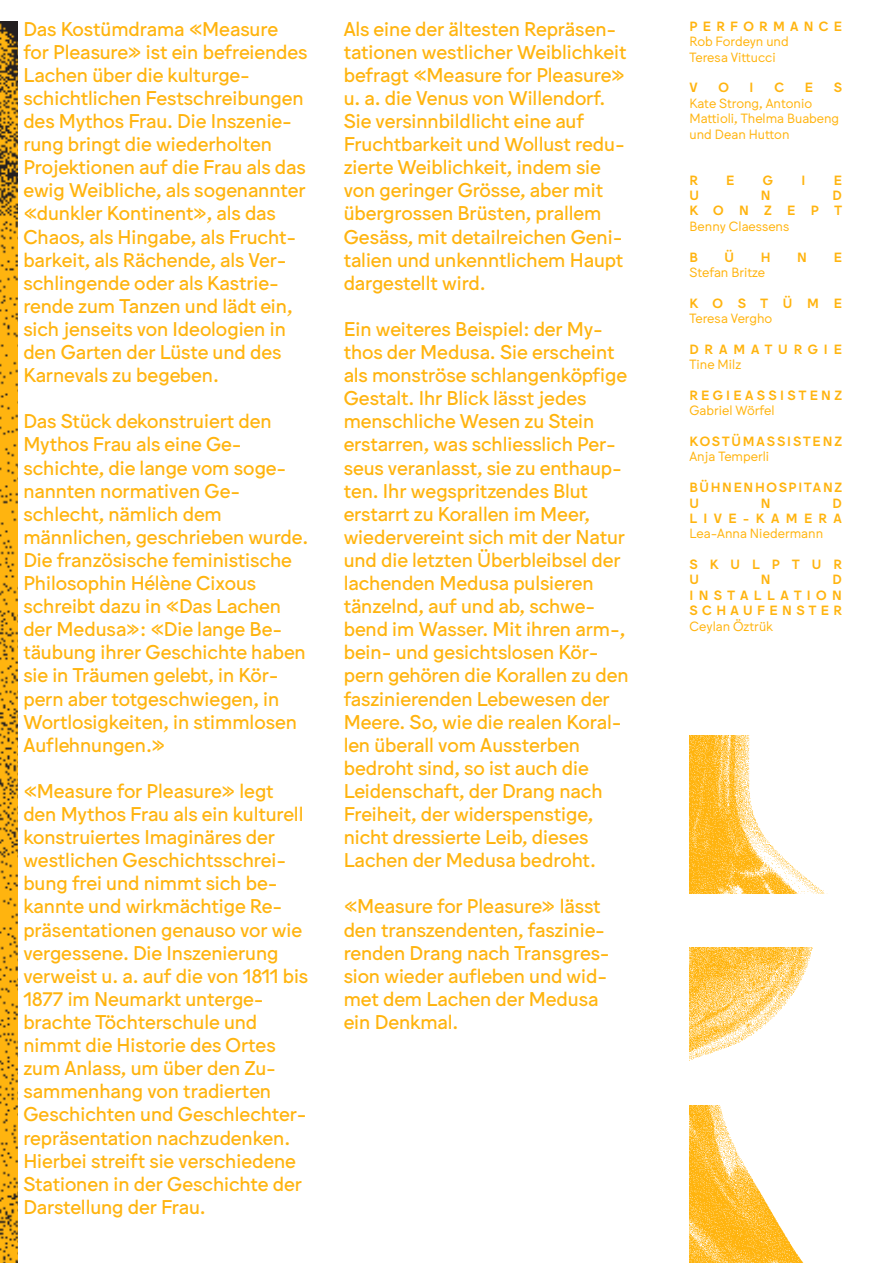
<style>
.page{position:relative;width:893px;height:1263px;background:#fff}
.page>*{position:absolute;margin:0;border:0;box-sizing:border-box;transform-origin:0 0}
.t1{font:19.5px/23.1px "Jungka";letter-spacing:-.005em;color:#ffb40f}
.t2{font:13.2px/15.3px "Jungka";color:#ffb40f}
.t3{font:500 13.2px "Jungka";letter-spacing:.4em;color:#ffb40f}
.t4{font:500 13.2px/15.5px "Jungka";letter-spacing:.125em;color:#ffb40f}
.t5{font:500 13.2px "Jungka";letter-spacing:.145em;color:#ffb40f}
.t6{font:500 13.2px "Jungka";letter-spacing:.25em;color:#ffb40f}
.t7{font:500 13.2px "Jungka";letter-spacing:.335em;color:#ffb40f}
.t8{font:500 13.2px "Jungka";letter-spacing:.445em;color:#ffb40f}
.t9{font:500 13.2px "Jungka";letter-spacing:.48em;color:#ffb40f}
.t10{font:500 13.2px "Jungka";letter-spacing:.925em;color:#ffb40f}
.t11{font:500 13.2px "Jungka";letter-spacing:1.175em;color:#ffb40f}
.t12{font:500 13.2px "Jungka";letter-spacing:1.12em;color:#ffb40f}
</style>
<div class="page">
<img style="left:0;top:21px;width:17px;height:1242px">
<img style="left:689px;top:947px;width:124px;height:316px">
<img style="left:689px;top:736px;width:135px;height:157px">
<p class="t1" style="left:23px;top:17px;width:286px">Das Kostümdrama «Measure for Pleasure» ist ein befreiendes<br>Lachen über die kulturge&shy;schichtlichen Festschreibungen des Mythos Frau. Die Inszenie&shy;rung bringt die wiederholten<br>Projektionen auf die Frau als das ewig Weibliche, als sogenannter «dunkler Kontinent», als das<br>Chaos, als Hingabe, als Frucht&shy;barkeit, als Rächende, als Ver&shy;schlingende oder als Kastrie&shy;rende zum Tanzen und lädt ein, sich jenseits von Ideologien in den Garten der Lüste und des<br>Karnevals zu begeben.</p>
<p class="t1" style="left:23px;top:410px;width:286px">Das Stück dekonstruiert den<br>Mythos Frau als eine Ge&shy;schichte, die lange vom soge&shy;nannten normativen Ge&shy;schlecht, nämlich dem männlichen, geschrieben wurde.<br>Die französische feministische<br>Philosophin Hélène Cixous schreibt dazu in «Das Lachen der Medusa»: «Die lange Be&shy;täubung ihrer Geschichte haben sie in Träumen gelebt, in Kör&shy;pern aber totgeschwiegen, in<br>Wortlosigkeiten, in stimmlosen<br>Auflehnungen.»</p>
<p class="t1" style="left:23px;top:780px;width:286px">«Measure for Pleasure» legt den Mythos Frau als ein kulturell konstruiertes Imaginäres der westlichen Geschichtsschrei&shy;bung frei und nimmt sich be&shy;kannte und wirkmächtige Re&shy;präsentationen genauso vor wie vergessene. Die Inszenierung verweist u. a. auf die von 1811 bis<br>1877 im Neumarkt unterge&shy;brachte Töchterschule und nimmt die Historie des Ortes zum Anlass, um über den Zu&shy;sammenhang von tradierten<br>Geschichten und Geschlechter&shy;repräsentation nachzudenken.<br>Hierbei streift sie verschiedene<br>Stationen in der Geschichte der<br>Darstellung der Frau.</p>
<p class="t1" style="left:344px;top:17px;width:284px">Als eine der ältesten Repräsen&shy;tationen westlicher Weiblichkeit befragt «Measure for Pleasure» u. a. die Venus von Willendorf.<br>Sie versinnbildlicht eine auf<br>Fruchtbarkeit und Wollust redu&shy;zierte Weiblichkeit, indem sie von geringer Grösse, aber mit übergrossen Brüsten, prallem<br>Gesäss, mit detailreichen Geni&shy;talien und unkenntlichem Haupt dargestellt wird.</p>
<p class="t1" style="left:344px;top:318px;width:286px">Ein weiteres Beispiel: der My&shy;thos der Medusa. Sie erscheint als monströse schlangenköpfige<br>Gestalt. Ihr Blick lässt jedes menschliche Wesen zu Stein erstarren, was schliesslich Per&shy;seus veranlasst, sie zu enthaup&shy;ten. Ihr wegspritzendes Blut erstarrt zu Korallen im Meer, wiedervereint sich mit der Natur und die letzten Überbleibsel der lachenden Medusa pulsieren tänzelnd, auf und ab, schwe&shy;bend im Wasser. Mit ihren arm-, bein- und gesichtslosen Kör&shy;pern gehören die Korallen zu den faszinierenden Lebewesen der<br>Meere. So, wie die realen Koral&shy;len überall vom Aussterben bedroht sind, so ist auch die<br>Leidenschaft, der Drang nach<br>Freiheit, der widerspenstige, nicht dressierte Leib, dieses<br>Lachen der Medusa bedroht.</p>
<p class="t1" style="left:344px;top:895px;width:267px">«Measure for Pleasure» lässt den transzendenten, faszinie&shy;renden Drang nach Transgres&shy;sion wieder aufleben und wid&shy;met dem Lachen der Medusa ein Denkmal.</p>
<p class="t3" style="left:689px;top:17px;width:154px">PERFORMANCE</p>
<p class="t2" style="left:689px;top:34px;width:101px">Rob Fordeyn und</p>
<p class="t2" style="left:689px;top:49px;width:88px">Teresa Vittucci</p>
<p class="t3" style="left:689px;top:79px;width:10px">V</p>
<p class="t3" style="left:718px;top:79px;width:12px">O</p>
<p class="t3" style="left:750px;top:79px;width:5px">I</p>
<p class="t3" style="left:774px;top:79px;width:11px">C</p>
<p class="t3" style="left:805px;top:79px;width:10px">E</p>
<p class="t3" style="left:834px;top:79px;width:10px">S</p>
<p class="t2" style="left:689px;top:96px;width:151px">Kate Strong, Antonio<br>Mattioli, Thelma Buabeng und Dean Hutton</p>
<p class="t3" style="left:689px;top:171px;width:10px">R</p>
<p class="t3" style="left:726px;top:171px;width:10px">E</p>
<p class="t3" style="left:763px;top:171px;width:12px">G</p>
<p class="t3" style="left:801px;top:171px;width:5px">I</p>
<p class="t3" style="left:834px;top:171px;width:10px">E</p>
<p class="t3" style="left:689px;top:186px;width:11px">U</p>
<p class="t3" style="left:761px;top:186px;width:11px">N</p>
<p class="t3" style="left:833px;top:186px;width:11px">D</p>
<p class="t11" style="left:689px;top:202px;width:154px">KONZEPT</p>
<p class="t2" style="left:689px;top:219px;width:101px">Benny Claessens</p>
<p class="t3" style="left:689px;top:248px;width:10px">B</p>
<p class="t3" style="left:724px;top:248px;width:11px">Ü</p>
<p class="t3" style="left:761px;top:248px;width:11px">H</p>
<p class="t3" style="left:797px;top:248px;width:11px">N</p>
<p class="t3" style="left:834px;top:248px;width:10px">E</p>
<p class="t2" style="left:689px;top:265px;width:77px">Stefan Britze</p>
<p class="t12" style="left:689px;top:294px;width:154px">KOSTÜME</p>
<p class="t2" style="left:689px;top:311px;width:84px">Teresa Vergho</p>
<p class="t8" style="left:689px;top:340px;width:154px">DRAMATURGIE</p>
<p class="t2" style="left:689px;top:357px;width:53px">Tine Milz</p>
<p class="t6" style="left:689px;top:386px;width:154px">REGIEASSISTENZ</p>
<p class="t2" style="left:689px;top:403px;width:87px">Gabriel Wörfel</p>
<p class="t5" style="left:689px;top:432px;width:154px">KOSTÜMASSISTENZ</p>
<p class="t2" style="left:689px;top:449px;width:81px">Anja Temperli</p>
<p class="t4" style="left:689px;top:481px;width:154px">BÜHNENHOSPITANZ<br>U</p>
<p class="t3" style="left:761px;top:494px;width:11px">N</p>
<p class="t3" style="left:833px;top:494px;width:11px">D</p>
<p class="t9" style="left:689px;top:509px;width:154px">LIVE-KAMERA</p>
<p class="t2" style="left:689px;top:526px;width:135px">Lea-Anna Niedermann</p>
<p class="t10" style="left:689px;top:555px;width:154px">SKULPTUR</p>
<p class="t3" style="left:689px;top:571px;width:11px">U</p>
<p class="t3" style="left:761px;top:571px;width:11px">N</p>
<p class="t3" style="left:833px;top:571px;width:11px">D</p>
<p class="t3" style="left:689px;top:586px;width:154px">INSTALLATION</p>
<p class="t7" style="left:689px;top:602px;width:154px">SCHAUFENSTER</p>
<p class="t2" style="left:689px;top:618px;width:85px">Ceylan Öztrük</p>
</div>
